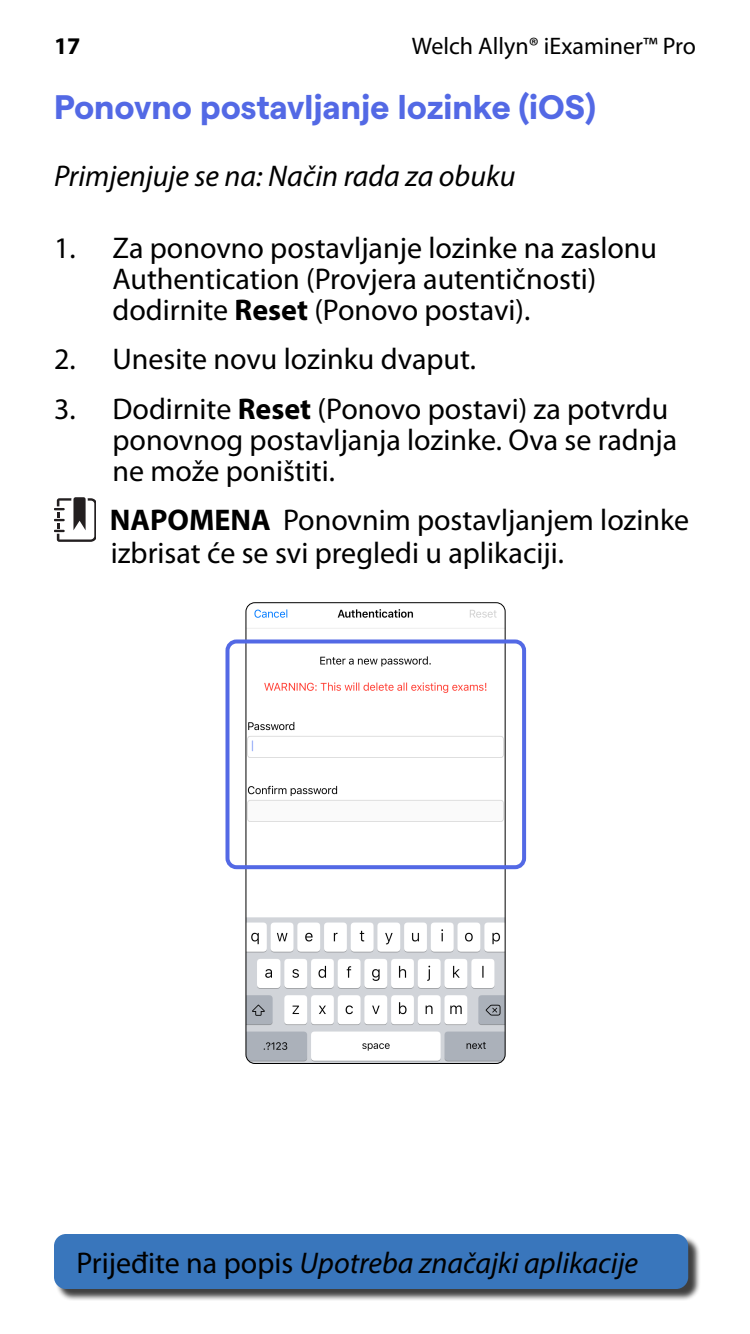
<style>
.page{position:relative;width:750px;height:1334px;background:#fff}
.page>*{position:absolute;margin:0;border:0;box-sizing:border-box;transform-origin:0 0}
.t1{font:700 34px "Matter";color:#5369e5}
.t2{font:30px/31px "Myriad Pro";color:#000}
.t3{font:italic 30px "Myriad Pro";color:#000}
.t4{font:24px "Myriad Pro";color:#000}
.t5{font:700 24px "Myriad Pro";color:#000}
.s1{font-weight:700}
.s2{font-style:normal}
</style>
<div class="page">
<div style="left:56px;top:1236px;width:645px;height:65px;background:#000;opacity:.75"></div>
<div style="left:54px;top:1234px;width:634px;height:55px;background:#3976bc;border-radius:12px"></div>
<svg style="left:55px;top:497px;width:41px;height:45px"></svg>
<img style="left:247px;top:604px;width:257px;height:458px">
<div style="left:245px;top:602px;width:261px;height:462px;border:1px solid #000;border-radius:9px"></div>
<div style="left:226px;top:640px;width:300px;height:229px;border:4px solid #5369e5;border-radius:9px"></div>
<p class="t5" style="left:54px;top:30px;width:28px">17</p>
<p class="t4" style="left:412px;top:31px;width:286px">Welch Allyn® iExaminer™ Pro</p>
<p class="t1" style="left:54px;top:81px;width:543px">Ponovno postavljanje lozinke (iOS)</p>
<p class="t3" style="left:54px;top:157px;width:463px">Primjenjuje se na: Način rada za obuku</p>
<p class="t2" style="left:112px;top:231px;width:546px;text-indent:-58px">1. Za ponovno postavljanje lozinke na zaslonu<br>Authentication (Provjera autentičnosti) dodirnite <span class="s1">Reset</span> (Ponovo postavi).</p>
<p class="t2" style="left:54px;top:343px;width:424px">2. Unesite novu lozinku dvaput.</p>
<p class="t2" style="left:112px;top:393px;width:566px;text-indent:-58px">3. Dodirnite <span class="s1">Reset</span> (Ponovo postavi) za potvrdu ponovnog postavljanja lozinke. Ova se radnja ne može poništiti.</p>
<p class="t2" style="left:110px;top:503px;width:581px;line-height:33px"><span class="s1">NAPOMENA</span> Ponovnim postavljanjem lozinke izbrisat će se svi pregledi u aplikaciji.</p>
<p class="t3" style="left:76px;top:1244px;width:563px"><span class="s2">Prijeđite na popis</span> Upotreba značajki aplikacije</p>
</div>
